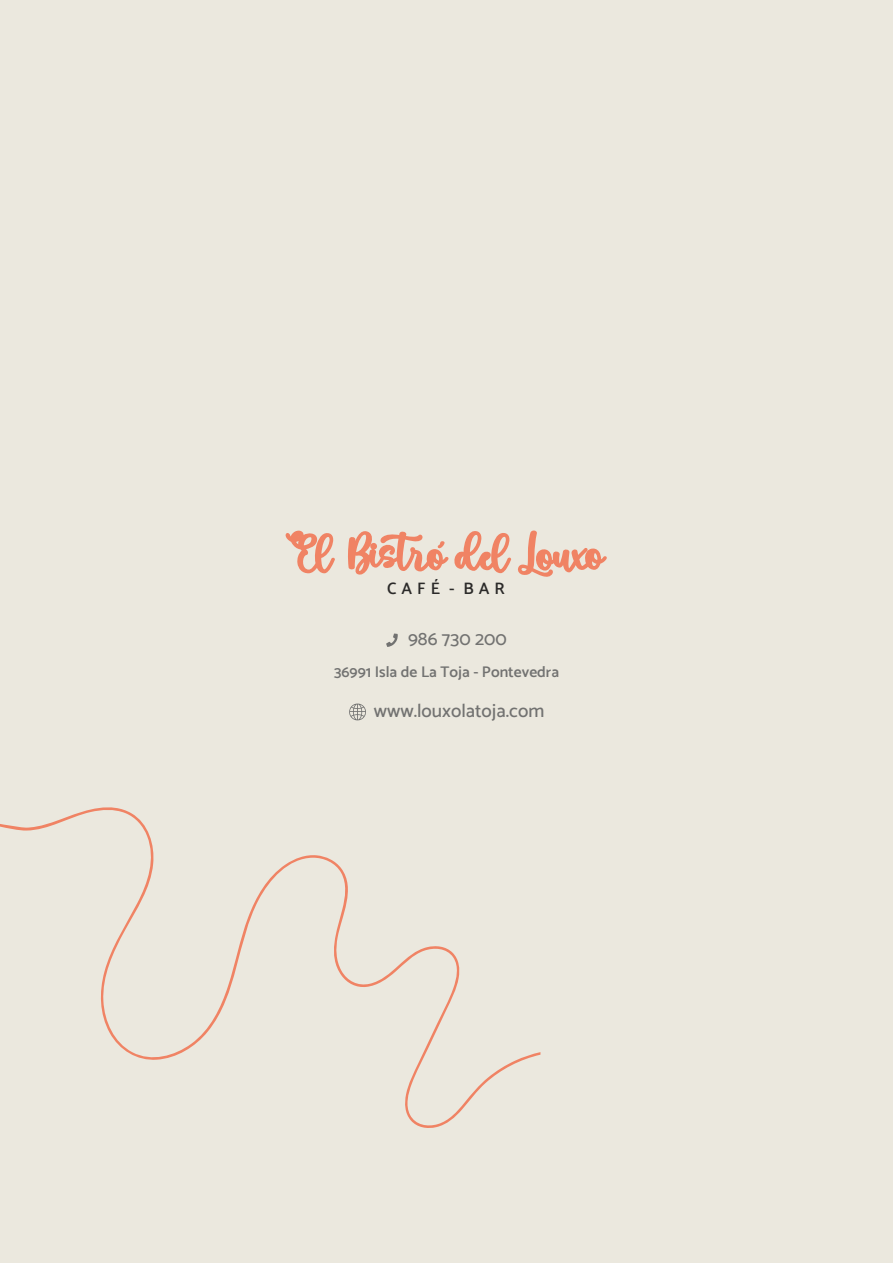
<style>
.page{position:relative;width:893px;height:1263px;background:#ebe8de}
.page>*{position:absolute;margin:0;border:0;box-sizing:border-box;transform-origin:0 0}
.t1{font:500 18.9px "Catamaran";color:#727271}
.t2{font:600 16.65px "Catamaran";letter-spacing:.305em;color:#2b2a29}
.t3{font:600 15.6px "Catamaran";color:#727271}
</style>
<div class="page">
<svg style="left:0;top:807px;width:540px;height:321px"></svg>
<svg style="left:349px;top:703px;width:17px;height:17px"></svg>
<svg style="left:386px;top:633px;width:12px;height:14px"></svg>
<svg style="left:285px;top:530px;width:322px;height:47px"></svg>
<p class="t2" style="left:387px;top:581px;width:119px">CAFÉ - BAR</p>
<p class="t1" style="left:408px;top:631px;width:100px">986 730 200</p>
<p class="t3" style="left:334px;top:665px;width:226px">36991 Isla de La Toja - Pontevedra</p>
<p class="t1" style="left:374px;top:702px;width:172px">www.louxolatoja.com</p>
</div>
